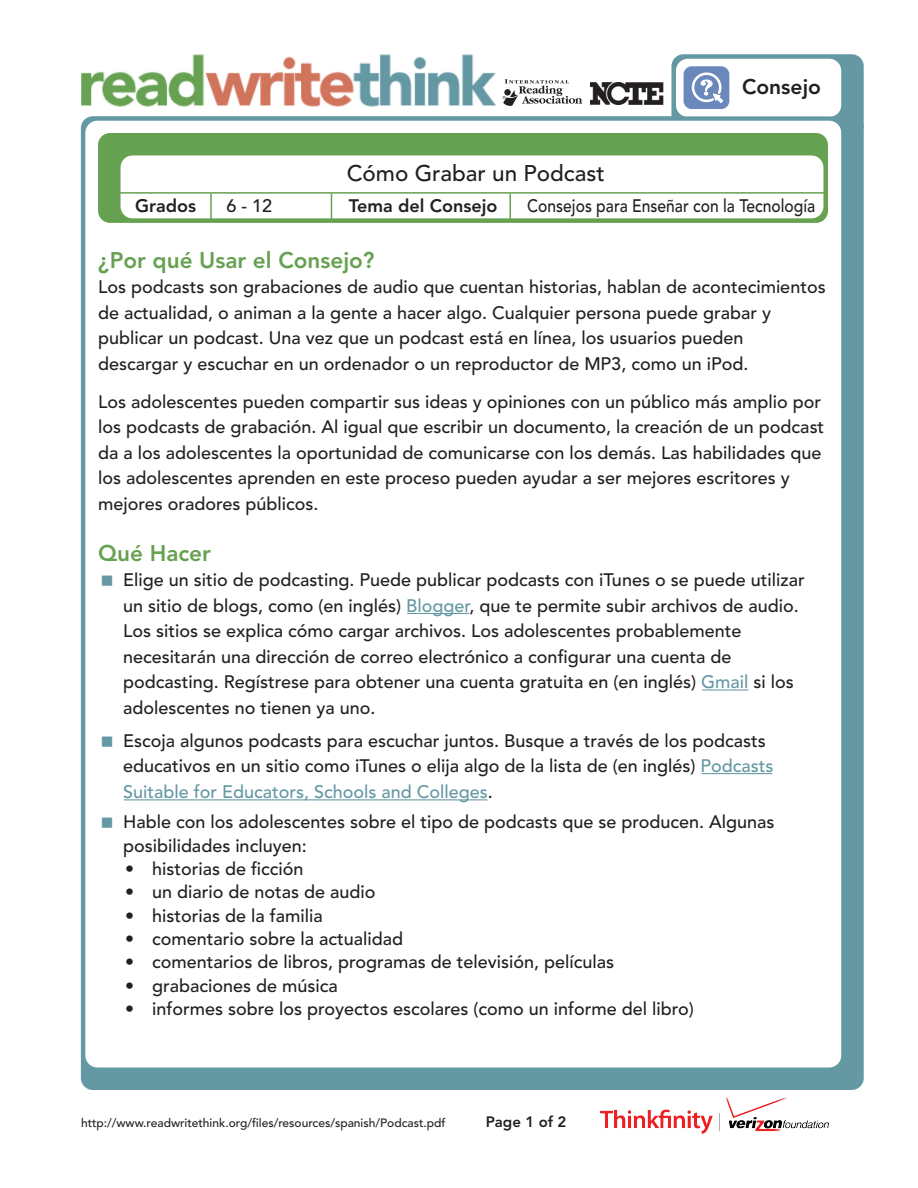
<style>
.page{position:relative;width:918px;height:1188px;background:#fff}
.page>*{position:absolute;margin:0;border:0;box-sizing:border-box;transform-origin:0 0}
.t1{font:800 22.5px "Avenir LT Std";color:#66a151}
.t2{font:500 22.5px "Avenir LT Std";color:#231f20}
.t3{font:800 21px "Avenir LT Std";color:#231f20}
.t4{font:500 18px/25.5px "Avenir LT Std";color:#231f20}
.t5{font:500 18px "Avenir LT Std";color:#231f20;scale:.87 1}
.t6{font:800 18px "Avenir LT Std";color:#231f20}
.t7{font:800 15px "Avenir LT Std";color:#231f20}
.t8{font:500 12px "Avenir LT Std";color:#231f20}
.s1{color:#6498a3}
</style>
<div class="page">
<div style="left:81px;top:116px;width:783px;height:974px;background:#6498a3;border-radius:12px"></div>
<div style="left:85px;top:121px;width:756px;height:946px;background:#fff;border-radius:12px"></div>
<svg style="left:671px;top:54px;width:193px;height:74px"></svg>
<div style="left:98px;top:133px;width:730px;height:90px;background:#66a151;border-radius:12px"></div>
<div style="left:121px;top:155px;width:702px;height:63px;background:#fff;border-radius:12px"></div>
<svg style="left:331px;top:194px;width:1px;height:24px"></svg>
<hr style="left:210px;top:194px;width:2px;height:25px;background:#66a151">
<hr style="left:118px;top:192px;width:707px;height:2px;background:#66a151">
<hr style="left:509px;top:194px;width:2px;height:25px;background:#66a151">
<img style="left:600px;top:1097px;width:228px;height:37px">
<svg style="left:80px;top:116px;width:460px;height:24px"></svg>
<svg style="left:540px;top:89px;width:204px;height:39px"></svg>
<img style="left:81px;top:54px;width:415px;height:53px">
<div style="left:499px;top:43px;width:172px;height:66px;background:#fff"></div>
<svg style="left:502px;top:79px;width:80px;height:27px"></svg>
<img style="left:590px;top:82px;width:74px;height:23px">
<hr style="left:407px;top:613px;width:62px;height:1px;background:#6498a3">
<hr style="left:702px;top:689px;width:46px;height:2px;background:#6498a3">
<hr style="left:702px;top:773px;width:70px;height:1px;background:#6498a3">
<hr style="left:124px;top:799px;width:364px;height:1px;background:#6498a3">
<p class="t2" style="left:347px;top:160px;width:260px">Cómo Grabar un Podcast</p>
<p class="t3" style="left:742px;top:75px;width:80px">Consejo</p>
<p class="t6" style="left:135px;top:195px;width:62px">Grados</p>
<p class="t4" style="left:227px;top:194px;width:47px">6 - 12</p>
<p class="t6" style="left:349px;top:195px;width:150px">Tema del Consejo</p>
<p class="t5" style="left:527px;top:196px;width:333px">Consejos para Enseñar con la Tecnología</p>
<p class="t1" style="left:98px;top:246px;width:278px">¿Por qué Usar el Consejo?</p>
<p class="t4" style="left:98px;top:274px;width:729px">Los podcasts son grabaciones de audio que cuentan historias, hablan de acontecimientos de actualidad, o animan a la gente a hacer algo. Cualquier persona puede grabar y publicar un podcast. Una vez que un podcast está en línea, los usuarios pueden descargar y escuchar en un ordenador o un reproductor de MP3, como un iPod.</p>
<p class="t4" style="left:98px;top:389px;width:728px">Los adolescentes pueden compartir sus ideas y opiniones con un público más amplio por los podcasts de grabación. Al igual que escribir un documento, la creación de un podcast da a los adolescentes la oportunidad de comunicarse con los demás. Las habilidades que los adolescentes aprenden en este proceso pueden ayudar a ser mejores escritores y mejores oradores públicos.</p>
<p class="t1" style="left:98px;top:540px;width:114px">Qué Hacer</p>
<p class="t4" style="left:123px;top:568px;width:683px">Elige un sitio de podcasting. Puede publicar podcasts con iTunes o se puede utilizar un sitio de blogs, como (en inglés) <span class="s1">Blogger</span>, que te permite subir archivos de audio.<br>Los sitios se explica cómo cargar archivos. Los adolescentes probablemente necesitarán una dirección de correo electrónico a configurar una cuenta de podcasting. Regístrese para obtener una cuenta gratuita en (en inglés) <span class="s1">Gmail</span> si los adolescentes no tienen ya uno.</p>
<p class="t4" style="left:123px;top:728px;width:652px">Escoja algunos podcasts para escuchar juntos. Busque a través de los podcasts educativos en un sitio como iTunes o elija algo de la lista de (en inglés) <span class="s1">Podcasts<br>Suitable for Educators, Schools and Colleges</span>.</p>
<p class="t4" style="left:123px;top:811px;width:653px;line-height:23.4px">Hable con los adolescentes sobre el tipo de podcasts que se producen. Algunas posibilidades incluyen:</p>
<p class="t4" style="left:125px;top:856px;width:180px">• historias de ficción</p>
<p class="t4" style="left:125px;top:880px;width:252px">• un diario de notas de audio</p>
<p class="t4" style="left:125px;top:903px;width:199px">• historias de la familia</p>
<p class="t4" style="left:125px;top:927px;width:280px">• comentario sobre la actualidad</p>
<p class="t4" style="left:125px;top:950px;width:491px">• comentarios de libros, programas de televisión, películas</p>
<p class="t4" style="left:125px;top:973px;width:214px">• grabaciones de música</p>
<p class="t4" style="left:125px;top:997px;width:570px">• informes sobre los proyectos escolares (como un informe del libro)</p>
<p class="t8" style="left:81px;top:1116px;width:366px">http://www.readwritethink.org/files/resources/spanish/Podcast.pdf</p>
<p class="t7" style="left:486px;top:1113px;width:82px">Page 1 of 2</p>
</div>
